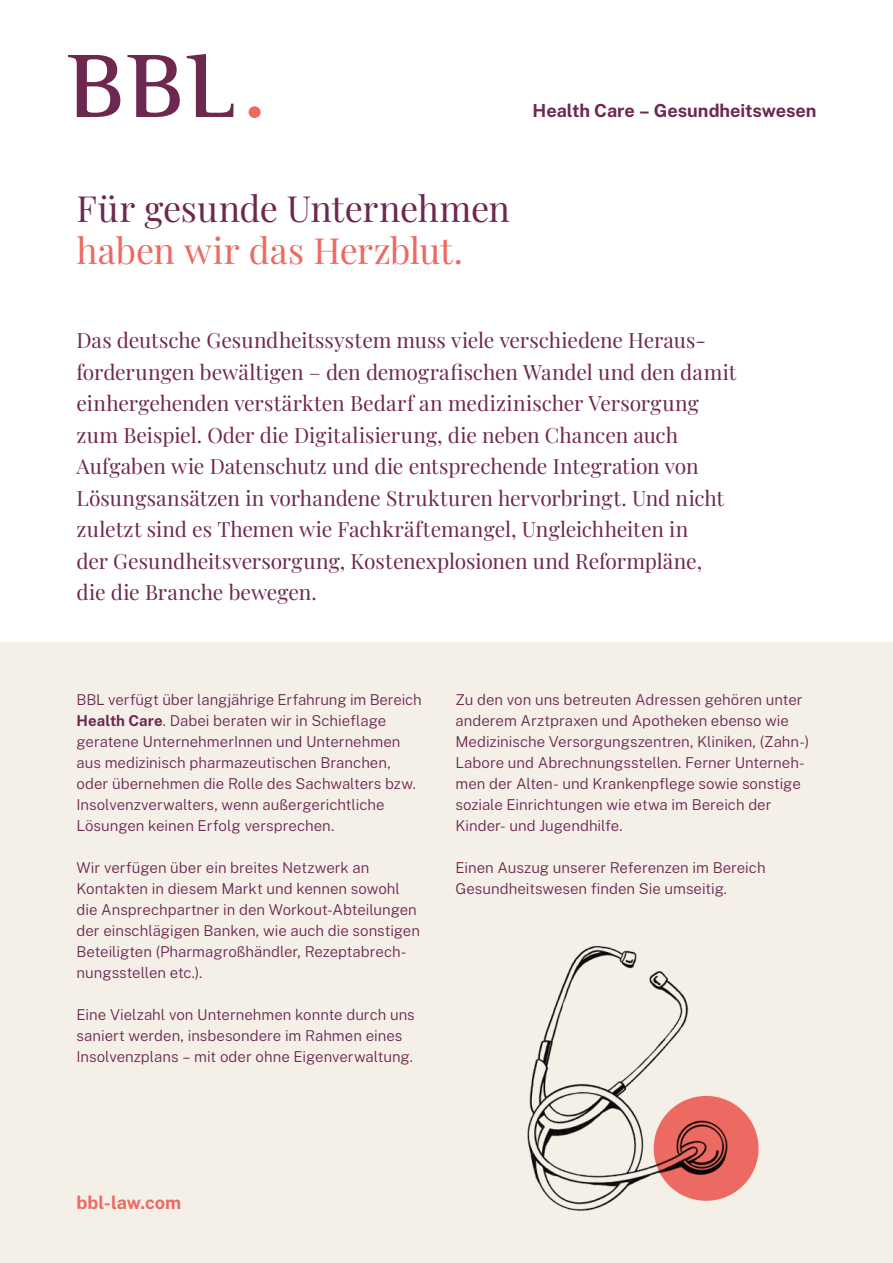
<style>
.page{position:relative;width:893px;height:1263px;background:#fff}
.page>*{position:absolute;margin:0;border:0;box-sizing:border-box;transform-origin:0 0}
.t1{font:36px "Playfair Display";letter-spacing:-.01em;color:#6e284f}
.t2{font:36px "Playfair Display";letter-spacing:-.005em;color:#ed6a62}
.t3{font:21px/31.5px "Playfair Display";letter-spacing:-.005em;color:#6e284f}
.t4{font:700 18px "Public Sans";letter-spacing:-.005em;color:#6e284f}
.t5{font:700 18px "Public Sans";color:#ed6a62}
.t6{font:300 15px/21px "Public Sans";color:#6e284f}
.s1{font-weight:700}
</style>
<div class="page">
<div style="left:0;top:642px;width:893px;height:621px;background:#f4f0e8"></div>
<div style="left:249px;top:106px;width:12px;height:12px;background:#ed6a62;border-radius:50%"></div>
<svg style="left:68px;top:54px;width:166px;height:63px"></svg>
<div style="left:654px;top:1096px;width:105px;height:105px;background:#ed6a62;border-radius:50%"></div>
<img style="left:527px;top:945px;width:214px;height:266px">
<p class="t4" style="left:533px;top:97px;width:285px">Health Care – Gesundheitswesen</p>
<h1 class="t1" style="left:77px;top:180px;width:435px">Für gesunde Unternehmen</h1>
<h1 class="t2" style="left:77px;top:222px;width:388px">haben wir das Herzblut.</h1>
<p class="t3" style="left:77px;top:323px;width:661px">Das deutsche Gesundheitssystem muss viele verschiedene Heraus&shy;forderungen bewältigen – den demografischen Wandel und den damit einhergehenden verstärkten Bedarf an medizinischer Versorgung zum Beispiel. Oder die Digitalisierung, die neben Chancen auch Aufgaben wie Datenschutz und die entsprechende Integration von Lösungsansätzen in vorhandene Strukturen hervorbringt. Und nicht zuletzt sind es Themen wie Fachkräftemangel, Ungleichheiten in<br>der Gesundheitsversorgung, Kostenexplosionen und Reformpläne, die die Branche bewegen.</p>
<p class="t6" style="left:77px;top:688px;width:347px">BBL verfügt über langjährige Erfahrung im Bereich <span class="s1">Health Care</span>. Dabei beraten wir in Schieflage geratene UnternehmerInnen und Unternehmen aus medizinisch pharmazeutischen Branchen, oder übernehmen die Rolle des Sachwalters bzw.<br>Insolvenzverwalters, wenn außergerichtliche Lösungen keinen Erfolg versprechen.</p>
<p class="t6" style="left:77px;top:856px;width:345px">Wir verfügen über ein breites Netzwerk an Kontakten in diesem Markt und kennen sowohl die Ansprechpartner in den Workout-Abteilungen der einschlägigen Banken, wie auch die sonstigen Beteiligten (Pharmagroßhändler, Rezeptabrech&shy;nungsstellen etc.).</p>
<p class="t6" style="left:77px;top:1003px;width:340px">Eine Vielzahl von Unternehmen konnte durch uns saniert werden, insbesondere im Rahmen eines<br>Insolvenzplans – mit oder ohne Eigenverwaltung.</p>
<p class="t6" style="left:455px;top:688px;width:355px">Zu den von uns betreuten Adressen gehören unter anderem Arztpraxen und Apotheken ebenso wie Medizinische Versorgungszentren, Kliniken, (Zahn-)<br>Labore und Abrechnungsstellen. Ferner Unterneh&shy;men der Alten- und Krankenpflege sowie sonstige soziale Einrichtungen wie etwa im Bereich der Kinder- und Jugendhilfe.</p>
<p class="t6" style="left:455px;top:856px;width:312px">Einen Auszug unserer Referenzen im Bereich<br>Gesundheitswesen finden Sie umseitig.</p>
<p class="t5" style="left:77px;top:1189px;width:106px">bbl-law.com</p>
</div>
